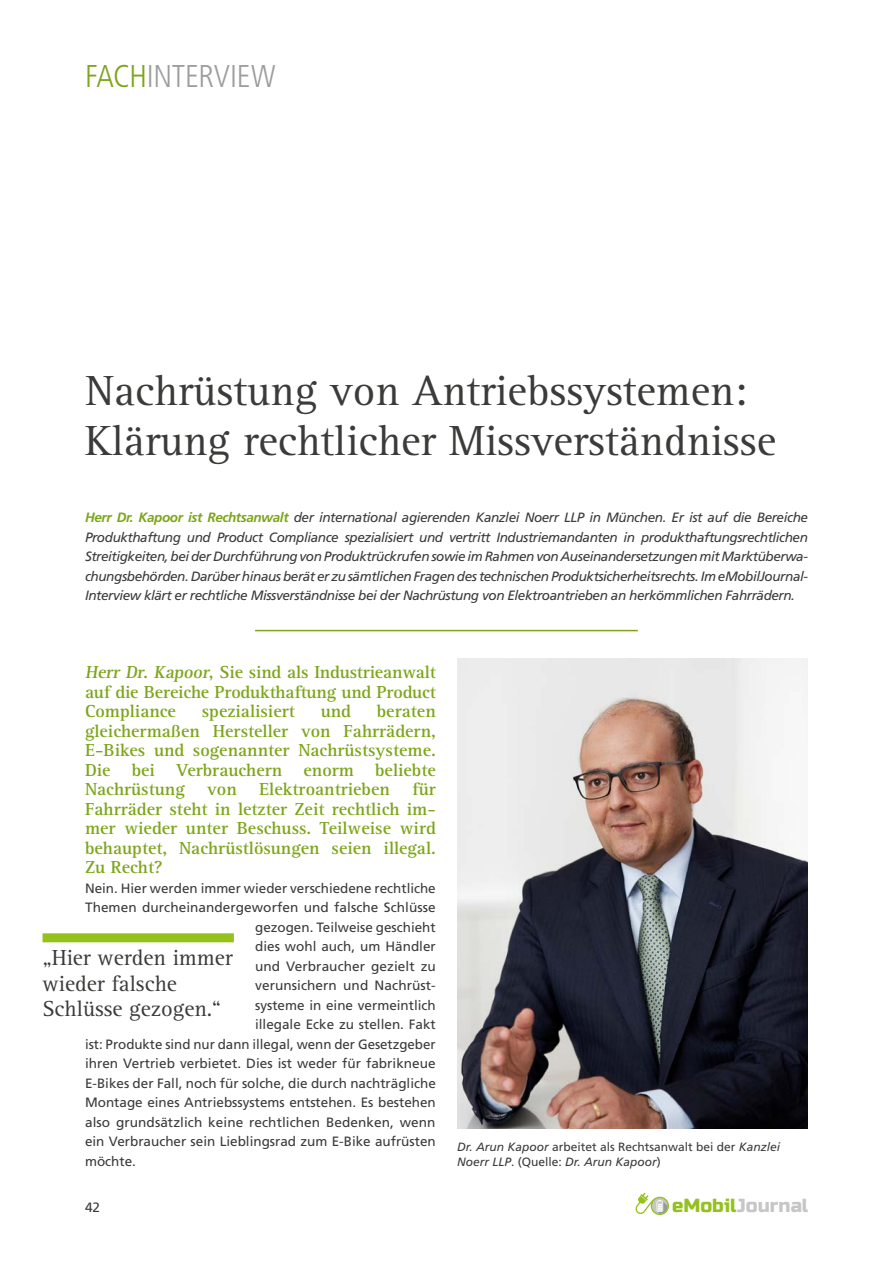
<style>
.page{position:relative;width:893px;height:1263px;background:#fff}
.page>*{position:absolute;margin:0;border:0;box-sizing:border-box;transform-origin:0 0}
.t1{font:43.5px/49.5px "Rotis Serif Std";color:#3b3b3a}
.t2{font:300 condensed 31.5px "Frutiger LT Pro";letter-spacing:-.01em;color:#9c9d9d}
.t3{font:22.5px/25.5px "Rotis Serif Std";color:#3b3b3a}
.t4{font:18.9px "Russo One";color:#c6c6c6}
.t5{font:700 18px/19.5px "Rotis Serif Std";color:#7da519;text-align:justify}
.t6{font:13.5px "Frutiger LT Pro";color:#3b3b3a}
.t7{font:italic 13.5px/19.5px "Frutiger LT Pro";letter-spacing:-.03em;color:#3b3b3a;text-align:justify}
.t8{font:italic 12px/15px "Frutiger LT Pro";color:#3b3b3a}
.s1{color:#7da519}
.s2{font-weight:700;color:#7da519}
.s3{font-style:normal}
.s4{color:#95c11f}
</style>
<div class="page">
<svg style="left:635px;top:1193px;width:34px;height:22px"></svg>
<hr style="left:255px;top:630px;width:383px;height:1px;background:#7da519">
<div style="left:43px;top:933px;width:191px;height:9px;background:#94c11c"></div>
<img style="left:457px;top:658px;width:351px;height:471px">
<p class="t2" style="left:85px;top:58px;width:192px"><span class="s1">FACH</span>INTERVIEW</p>
<p class="t1" style="left:85px;top:367px;width:693px">Nachrüstung von Antriebssystemen:<br>Klärung rechtlicher Missverständnisse</p>
<p class="t7" style="left:85px;top:508px;width:724px"><span class="s2">Herr Dr. Kapoor ist Rechtsanwalt</span> der international agierenden Kanzlei Noerr LLP in München. Er ist auf die Bereiche Produkthaftung und Product Compliance spezialisiert und vertritt Industriemandanten in produkthaftungsrechtlichen Streitigkeiten, bei der Durchführung von Produktrückrufen sowie im Rahmen von Auseinandersetzungen mit Marktüberwa&shy;chungsbehörden. Darüber hinaus berät er zu sämtlichen Fragen des technischen Produktsicherheitsrechts. Im eMobilJournal-Interview klärt er rechtliche Missverständnisse bei der Nachrüstung von Elektroantrieben an herkömmlichen Fahrrädern.</p>
<p class="t5" style="left:85px;top:663px;width:352px">Herr Dr. Kapoor, Sie sind als Industrieanwalt auf die Bereiche Produkthaftung und Product Compliance</p>
<p class="t5" style="left:85px;top:702px;width:352px;text-indent:292px">beraten gleichermaßen Hersteller von Fahrrädern, E-Bikes und sogenannter Nachrüstsysteme.<br>Die bei Verbrauchern enorm beliebte Nachrüstung von Elektroantrieben für Fahrräder steht in letzter Zeit rechtlich im&shy;mer wieder unter Beschuss. Teilweise wird behauptet, Nachrüstlösungen seien illegal.<br>Zu Recht?</p>
<p class="t6" style="left:85px;top:880px;width:352px">Nein. Hier werden immer wieder verschiedene rechtliche</p>
<p class="t6" style="left:85px;top:899px;width:352px">Themen durcheinandergeworfen und falsche Schlüsse</p>
<p class="t6" style="left:255px;top:919px;width:182px">gezogen. Teilweise geschieht</p>
<p class="t6" style="left:255px;top:938px;width:182px">dies wohl auch, um Händler</p>
<p class="t6" style="left:255px;top:958px;width:182px">und Verbraucher gezielt zu</p>
<p class="t6" style="left:255px;top:977px;width:182px">verunsichern und Nachrüst-</p>
<p class="t6" style="left:255px;top:997px;width:182px">systeme in eine vermeintlich</p>
<p class="t6" style="left:255px;top:1016px;width:182px">illegale Ecke zu stellen. Fakt</p>
<p class="t6" style="left:85px;top:1036px;width:352px">ist: Produkte sind nur dann illegal, wenn der Gesetzgeber</p>
<p class="t6" style="left:85px;top:1055px;width:352px">ihren Vertrieb verbietet. Dies ist weder für fabrikneue</p>
<p class="t6" style="left:85px;top:1075px;width:352px">E-Bikes der Fall, noch für solche, die durch nachträgliche</p>
<p class="t6" style="left:85px;top:1094px;width:352px">Montage eines Antriebssystems entstehen. Es bestehen</p>
<p class="t6" style="left:85px;top:1114px;width:352px">also grundsätzlich keine rechtlichen Bedenken, wenn</p>
<p class="t6" style="left:85px;top:1133px;width:352px">ein Verbraucher sein Lieblingsrad zum E-Bike aufrüsten</p>
<p class="t6" style="left:85px;top:1153px;width:53px">möchte.</p>
<p class="t5" style="left:202px;top:702px;width:95px">spezialisiert</p>
<p class="t5" style="left:321px;top:702px;width:32px">und</p>
<p class="t3" style="left:43px;top:946px;width:192px">„Hier werden immer wieder falsche<br>Schlüsse gezogen.“</p>
<p class="t8" style="left:457px;top:1139px;width:324px">Dr. Arun Kapoor <span class="s3">arbeitet als Rechtsanwalt bei der</span> Kanzlei<br>Noerr LLP<span class="s3">. (Quelle:</span> Dr. Arun Kapoor<span class="s3">)</span></p>
<p class="t6" style="left:85px;top:1199px;width:17px">42</p>
<h3 class="t4" style="left:672px;top:1194px;width:138px"><span class="s4">eMobil</span>Journal</h3>
</div>
